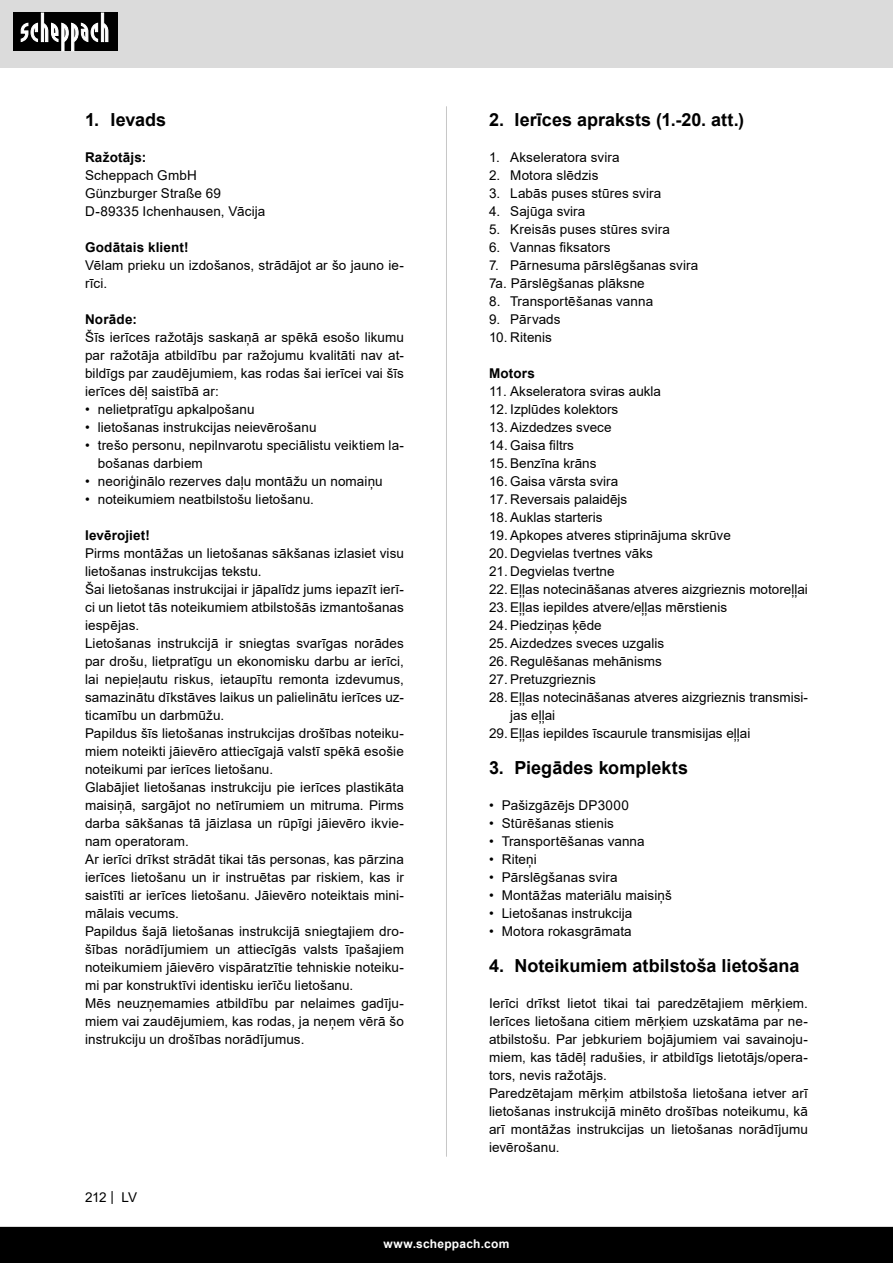
<style>
.page{position:relative;width:893px;height:1263px;background:#fff}
.page>*{position:absolute;margin:0;border:0;box-sizing:border-box;transform-origin:0 0}
.t1{font:700 18px "Arial";color:#000}
.Basiseinstellung{font:13.5px/18px "Arial";letter-spacing:.005em;color:#000;text-align:justify}
.Grundtext_Bold{font:700 13.5px "Arial";letter-spacing:.015em;color:#000}
.Aufzählung_Zahl{font:13.5px "Arial";letter-spacing:.01em;color:#000}
.Aufzählung_Zahl-2{font:700 13.5px "Arial";letter-spacing:.015em;color:#000}
.t2{font:700 12px "Arial";letter-spacing:.02em;color:#fff}
</style>
<div class="page">
<div style="left:0;top:0;width:893px;height:67px;background:#dbdbdb"></div>
<div style="left:0;top:1227px;width:893px;height:36px;background:#000"></div>
<div style="left:13px;top:13px;width:105px;height:38px;background:#000"></div>
<svg style="left:21px;top:13px;width:87px;height:38px"></svg>
<hr style="left:446px;top:106px;width:1px;height:1051px;background:#c7c7c7">
<p class="t1" style="left:85px;top:107px;width:83px">1. Ievads</p>
<p class="Grundtext_Bold" style="left:85px;top:148px;width:63px">Ražotājs:</p>
<p class="Basiseinstellung" style="left:85px;top:166px;width:113px">Scheppach GmbH</p>
<p class="Basiseinstellung" style="left:85px;top:184px;width:137px">Günzburger Straße 69</p>
<p class="Basiseinstellung" style="left:85px;top:202px;width:182px">D-89335 Ichenhausen, Vācija</p>
<p class="Grundtext_Bold" style="left:85px;top:238px;width:105px">Godātais klient!</p>
<p class="Basiseinstellung" style="left:85px;top:256px;width:320px">Vēlam prieku un izdošanos, strādājot ar šo jauno ie&shy;rīci.</p>
<p class="Grundtext_Bold" style="left:85px;top:310px;width:53px">Norāde:</p>
<p class="Basiseinstellung" style="left:85px;top:328px;width:320px">Šīs ierīces ražotājs saskaņā ar spēkā esošo likumu par ražotāja atbildību par ražojumu kvalitāti nav at&shy;bildīgs par zaudējumiem, kas rodas šai ierīcei vai šīs ierīces dēļ saistībā ar:</p>
<p class="Basiseinstellung" style="left:85px;top:400px;width:171px">• nelietpratīgu apkalpošanu</p>
<p class="Basiseinstellung" style="left:85px;top:418px;width:233px">• lietošanas instrukcijas neievērošanu</p>
<p class="Basiseinstellung" style="left:98px;top:436px;width:308px;text-indent:-13px">• trešo personu, nepilnvarotu speciālistu veiktiem la&shy;bošanas darbiem</p>
<p class="Basiseinstellung" style="left:85px;top:472px;width:299px">• neoriģinālo rezerves daļu montāžu un nomaiņu</p>
<p class="Basiseinstellung" style="left:85px;top:490px;width:230px">• noteikumiem neatbilstošu lietošanu.</p>
<p class="Grundtext_Bold" style="left:85px;top:526px;width:66px">Ievērojiet!</p>
<p class="Basiseinstellung" style="left:85px;top:544px;width:320px">Pirms montāžas un lietošanas sākšanas izlasiet visu lietošanas instrukcijas tekstu.</p>
<p class="Basiseinstellung" style="left:85px;top:580px;width:320px">Šai lietošanas instrukcijai ir jāpalīdz jums iepazīt ierī&shy;ci un lietot tās noteikumiem atbilstošās izmantošanas iespējas.</p>
<p class="Basiseinstellung" style="left:85px;top:634px;width:320px">Lietošanas instrukcijā ir sniegtas svarīgas norādes par drošu, lietpratīgu un ekonomisku darbu ar ierīci, lai nepieļautu riskus, ietaupītu remonta izdevumus, samazinātu dīkstāves laikus un palielinātu ierīces uz&shy;ticamību un darbmūžu.</p>
<p class="Basiseinstellung" style="left:85px;top:724px;width:320px">Papildus šīs lietošanas instrukcijas drošības noteiku&shy;miem noteikti jāievēro attiecīgajā valstī spēkā esošie noteikumi par ierīces lietošanu.</p>
<p class="Basiseinstellung" style="left:85px;top:778px;width:320px">Glabājiet lietošanas instrukciju pie ierīces plastikāta maisiņā, sargājot no netīrumiem un mitruma. Pirms darba sākšanas tā jāizlasa un rūpīgi jāievēro ikvie&shy;nam operatoram.</p>
<p class="Basiseinstellung" style="left:85px;top:850px;width:320px">Ar ierīci drīkst strādāt tikai tās personas, kas pārzina ierīces lietošanu un ir instruētas par riskiem, kas ir saistīti ar ierīces lietošanu. Jāievēro noteiktais mini&shy;mālais vecums.</p>
<p class="Basiseinstellung" style="left:85px;top:922px;width:320px">Papildus šajā lietošanas instrukcijā sniegtajiem dro&shy;šības norādījumiem un attiecīgās valsts īpašajiem noteikumiem jāievēro vispāratzītie tehniskie noteiku&shy;mi par konstruktīvi identisku ierīču lietošanu.</p>
<p class="Basiseinstellung" style="left:85px;top:994px;width:320px">Mēs neuzņemamies atbildību par nelaimes gadīju&shy;miem vai zaudējumiem, kas rodas, ja neņem vērā šo instrukciju un drošības norādījumus.</p>
<p class="Basiseinstellung" style="left:85px;top:1188px;width:54px">212 | LV</p>
<p class="t1" style="left:489px;top:107px;width:257px">2. Ierīces apraksts (1.-20. att.)</p>
<p class="Basiseinstellung" style="left:489px;top:148px;width:132px">1. Akseleratora svira</p>
<p class="Basiseinstellung" style="left:489px;top:166px;width:111px">2. Motora slēdzis</p>
<p class="Basiseinstellung" style="left:489px;top:184px;width:174px">3. Labās puses stūres svira</p>
<p class="Basiseinstellung" style="left:489px;top:202px;width:98px">4. Sajūga svira</p>
<p class="Basiseinstellung" style="left:489px;top:220px;width:182px">5. Kreisās puses stūres svira</p>
<p class="Basiseinstellung" style="left:489px;top:238px;width:123px">6. Vannas fiksators</p>
<p class="Basiseinstellung" style="left:489px;top:256px;width:211px">7. Pārnesuma pārslēgšanas svira</p>
<p class="Aufzählung_Zahl" style="left:489px;top:274px;width:157px">7a. Pārslēgšanas plāksne</p>
<p class="Basiseinstellung" style="left:489px;top:292px;width:166px">8. Transportēšanas vanna</p>
<p class="Basiseinstellung" style="left:489px;top:310px;width:73px">9. Pārvads</p>
<p class="Basiseinstellung" style="left:489px;top:328px;width:65px">10. Ritenis</p>
<p class="Aufzählung_Zahl-2" style="left:489px;top:364px;width:47px">Motors</p>
<p class="Basiseinstellung" style="left:489px;top:382px;width:174px">11. Akseleratora sviras aukla</p>
<p class="Basiseinstellung" style="left:489px;top:400px;width:131px">12. Izplūdes kolektors</p>
<p class="Basiseinstellung" style="left:489px;top:418px;width:124px">13. Aizdedzes svece</p>
<p class="Basiseinstellung" style="left:489px;top:436px;width:87px">14. Gaisa filtrs</p>
<p class="Basiseinstellung" style="left:489px;top:454px;width:109px">15. Benzīna krāns</p>
<p class="Basiseinstellung" style="left:489px;top:472px;width:131px">16. Gaisa vārsta svira</p>
<p class="Basiseinstellung" style="left:489px;top:490px;width:140px">17. Reversais palaidējs</p>
<p class="Basiseinstellung" style="left:489px;top:508px;width:115px">18. Auklas starteris</p>
<p class="Basiseinstellung" style="left:489px;top:526px;width:243px">19. Apkopes atveres stiprinājuma skrūve</p>
<p class="Basiseinstellung" style="left:489px;top:544px;width:165px">20. Degvielas tvertnes vāks</p>
<p class="Basiseinstellung" style="left:489px;top:562px;width:127px">21. Degvielas tvertne</p>
<p class="Basiseinstellung" style="left:489px;top:580px;width:320px">22. Eļļas notecināšanas atveres aizgrieznis motoreļļai</p>
<p class="Basiseinstellung" style="left:489px;top:598px;width:240px">23. Eļļas iepildes atvere/eļļas mērstienis</p>
<p class="Basiseinstellung" style="left:489px;top:616px;width:114px">24. Piedziņas ķēde</p>
<p class="Basiseinstellung" style="left:489px;top:634px;width:177px">25. Aizdedzes sveces uzgalis</p>
<p class="Basiseinstellung" style="left:489px;top:652px;width:174px">26. Regulēšanas mehānisms</p>
<p class="Basiseinstellung" style="left:489px;top:670px;width:108px">27. Pretuzgrieznis</p>
<p class="Basiseinstellung" style="left:510px;top:688px;width:299px;text-indent:-21px">28. Eļļas notecināšanas atveres aizgrieznis transmisi&shy;jas eļļai</p>
<p class="Basiseinstellung" style="left:489px;top:724px;width:263px">29. Eļļas iepildes īscaurule transmisijas eļļai</p>
<p class="t1" style="left:489px;top:755px;width:200px">3. Piegādes komplekts</p>
<p class="Basiseinstellung" style="left:489px;top:796px;width:141px">• Pašizgāzējs DP3000</p>
<p class="Basiseinstellung" style="left:489px;top:814px;width:126px">• Stūrēšanas stienis</p>
<p class="Basiseinstellung" style="left:489px;top:832px;width:157px">• Transportēšanas vanna</p>
<p class="Basiseinstellung" style="left:489px;top:850px;width:49px">• Riteņi</p>
<p class="Basiseinstellung" style="left:489px;top:868px;width:130px">• Pārslēgšanas svira</p>
<p class="Basiseinstellung" style="left:489px;top:886px;width:184px">• Montāžas materiālu maisiņš</p>
<p class="Basiseinstellung" style="left:489px;top:904px;width:145px">• Lietošanas instrukcija</p>
<p class="Basiseinstellung" style="left:489px;top:922px;width:144px">• Motora rokasgrāmata</p>
<p class="t1" style="left:489px;top:953px;width:312px">4. Noteikumiem atbilstoša lietošana</p>
<p class="Basiseinstellung" style="left:489px;top:994px;width:320px">Ierīci drīkst lietot tikai tai paredzētajiem mērķiem.<br>Ierīces lietošana citiem mērķiem uzskatāma par ne&shy;atbilstošu. Par jebkuriem bojājumiem vai savainoju&shy;miem, kas tādēļ radušies, ir atbildīgs lietotājs/opera&shy;tors, nevis ražotājs.</p>
<p class="Basiseinstellung" style="left:489px;top:1084px;width:320px">Paredzētajam mērķim atbilstoša lietošana ietver arī lietošanas instrukcijā minēto drošības noteikumu, kā arī montāžas instrukcijas un lietošanas norādījumu ievērošanu.</p>
<p class="t2" style="left:384px;top:1235px;width:127px">www.scheppach.com</p>
</div>
